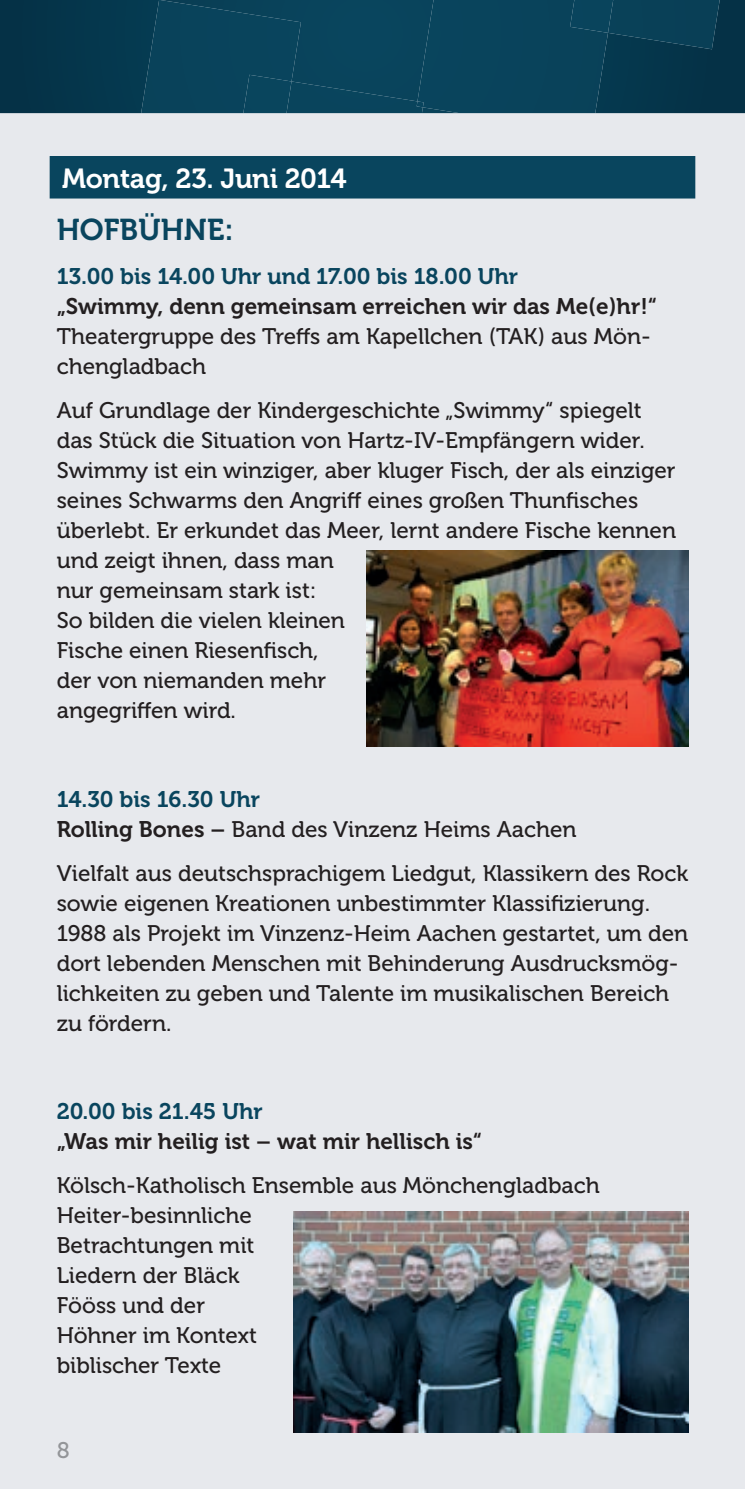
<style>
.page{position:relative;width:745px;height:1489px;background:#fff}
.page>*{position:absolute;margin:0;border:0;box-sizing:border-box;transform-origin:0 0}
.t1{font:30px "Museo 700";color:#09455e}
.t2{font:27.5px "Museo 700";letter-spacing:-.01em;color:#fff}
.t3{font:22.5px/30px "Museo 500";color:#231f20}
.t4{font:22.5px "Museo 700";color:#231f20}
.t5{font:22.5px "Museo 700";color:#09455e}
.t6{font:22.5px "Museo 500";color:#939598}
.s1{font-family:"Museo 700"}
</style>
<div class="page">
<div style="left:0;top:0;width:744px;height:1488px;background:#e7e9ed"></div>
<div style="left:0;top:0;width:744px;height:113px;background:#053449"></div>
<svg style="left:141px;top:0;width:578px;height:113px;background:#084159"></svg>
<hr style="left:744px;top:0;width:1px;height:113px;background:#053146">
<div style="left:50px;top:156px;width:644px;height:42px;background:#09455e"></div>
<img style="left:293px;top:1211px;width:394px;height:220px">
<img style="left:366px;top:551px;width:321px;height:195px">
<p class="t2" style="left:62px;top:163px;width:286px">Montag, 23. Juni 2014</p>
<h1 class="t1" style="left:57px;top:212px;width:178px">HOFBÜHNE:</h1>
<p class="t5" style="left:57px;top:263px;width:462px">13.00 bis 14.00 Uhr und 17.00 bis 18.00 Uhr</p>
<p class="t4" style="left:57px;top:293px;width:601px">„Swimmy, denn gemeinsam erreichen wir das Me(e)hr!“</p>
<p class="t3" style="left:57px;top:321px;width:595px">Theatergruppe des Treffs am Kapellchen (TAK) aus Mön&shy;chengladbach</p>
<p class="t3" style="left:57px;top:395px;width:620px">Auf Grundlage der Kindergeschichte „Swimmy“ spiegelt das Stück die Situation von Hartz-IV-Empfängern wider.<br>Swimmy ist ein winziger, aber kluger Fisch, der als einziger seines Schwarms den Angriff eines großen Thunfisches überlebt. Er erkundet das Meer, lernt andere Fische kennen und zeigt ihnen, dass man<br>nur gemeinsam stark ist:<br>So bilden die vielen kleinen<br>Fische einen Riesenfisch,<br>der von niemanden mehr<br>angegriffen wird.</p>
<p class="t5" style="left:57px;top:786px;width:205px">14.30 bis 16.30 Uhr</p>
<p class="t3" style="left:57px;top:807px;width:632px;line-height:44.2px"><span class="s1">Rolling Bones –</span> Band des Vinzenz Heims Aachen<br>Vielfalt aus deutschsprachigem Liedgut, Klassikern des Rock</p>
<p class="t3" style="left:57px;top:888px;width:632px">sowie eigenen Kreationen unbestimmter Klassifizierung.<br>1988 als Projekt im Vinzenz-Heim Aachen gestartet, um den dort lebenden Menschen mit Behinderung Ausdrucksmög&shy;lichkeiten zu geben und Talente im musikalischen Bereich zu fördern.</p>
<p class="t5" style="left:57px;top:1098px;width:207px">20.00 bis 21.45 Uhr</p>
<p class="t4" style="left:57px;top:1128px;width:426px">„Was mir heilig ist – wat mir hellisch is“</p>
<p class="t3" style="left:57px;top:1170px;width:544px">Kölsch-Katholisch Ensemble aus Mönchengladbach<br>Heiter-besinnliche<br>Betrachtungen mit<br>Liedern der Bläck<br>Fööss und der<br>Höhner im Kontext<br>biblischer Texte</p>
<p class="t6" style="left:57px;top:1438px;width:14px">8</p>
</div>
